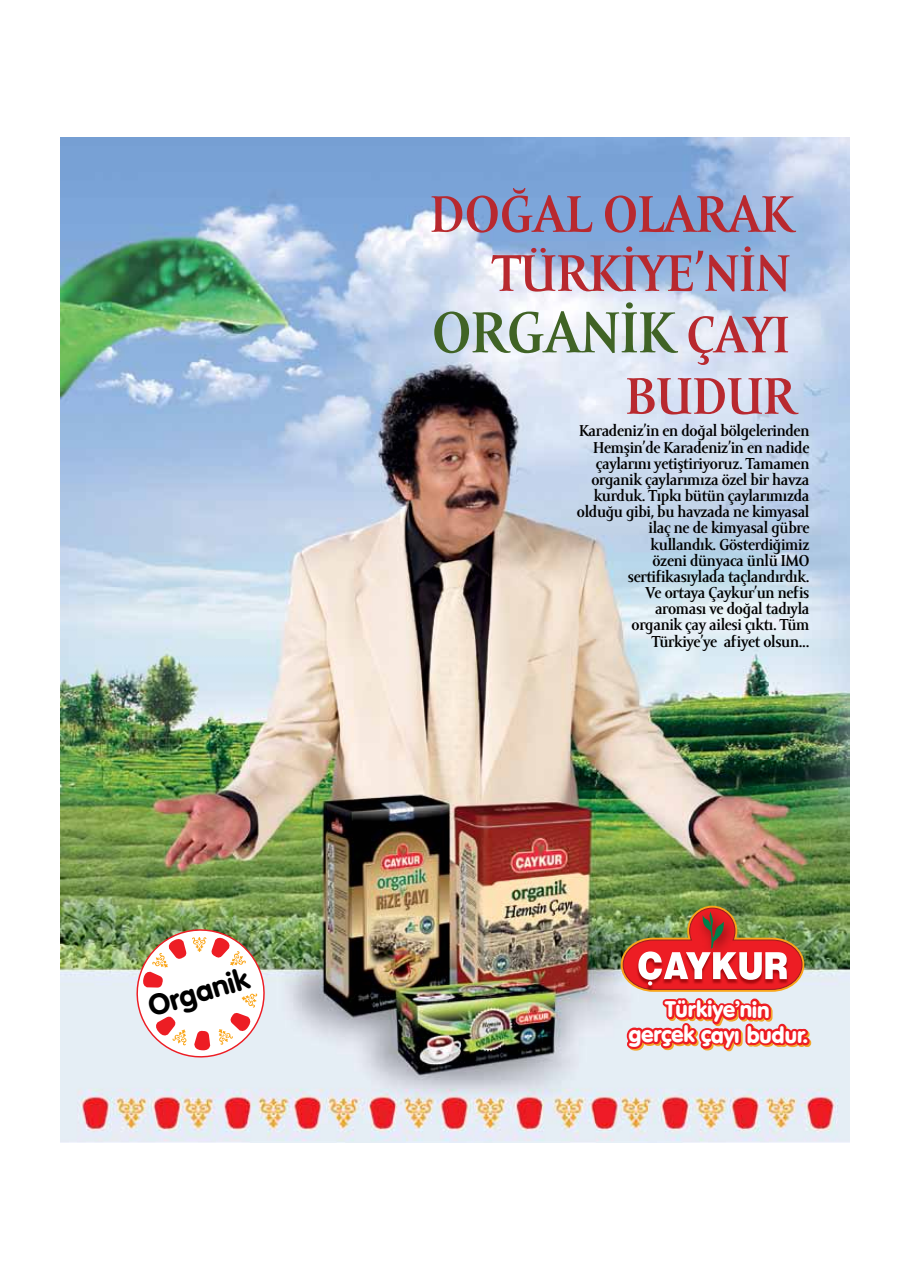
<style>
.page{position:relative;width:910px;height:1280px;background:#fff}
.page>*{position:absolute;margin:0;border:0;box-sizing:border-box;transform-origin:0 0}
.t1{font:700 59.1px "Amor Serif Pro";color:#406325}
.t2{font:700 52.5px/59.1px "Amor Serif Pro";color:#b8292f;text-align:right}
.t3{font:700 29.85px "Vag Rounded";color:#000}
.t4{font:22.2px/25.3px "VAG Rounded BT";letter-spacing:-.03em;color:#fff;text-align:center}
.t5{font:700 16.2px/16.2px "Amor Serif Pro";letter-spacing:-.02em;color:#000;text-align:right}
.s1{font-size:52.5px;color:#b8292f}
</style>
<div class="page">
<img style="left:60px;top:138px;width:789px;height:1004px">
<svg style="left:127px;top:922px;width:147px;height:145px"></svg>
<img style="left:618px;top:138px;width:197px;height:1004px">
<h3 class="t3" style="left:144px;top:991px;width:105px;rotate:-17deg">Organik</h3>
<h2 class="t2" style="left:430px;top:186px;width:364px">DOĞAL OLARAK<br>TÜRKİYE’NİN</h2>
<h1 class="t1" style="left:432px;top:301px;width:359px">ORGANİK <span class="s1">ÇAYI</span></h1>
<h2 class="t2" style="left:626px;top:368px;width:174px">BUDUR</h2>
<p class="t5" style="left:577px;top:423px;width:234px">Karadeniz’in en doğal bölgelerinden<br>Hemşin’de Karadeniz’in en nadide çaylarını yetiştiriyoruz. Tamamen organik çaylarımıza özel bir havza kurduk. Tıpkı bütün çaylarımızda olduğu gibi, bu havzada ne kimyasal ilaç ne de kimyasal gübre<br>kullandık. Gösterdiğimiz<br>özeni dünyaca ünlü IMO sertifikasıylada taçlandırdık.<br>Ve ortaya Çaykur’un nefis<br>aroması ve doğal tadıyla<br>organik çay ailesi çıktı. Tüm<br>Türkiye’ye afiyet olsun...</p>
<h3 class="t4" style="left:628px;top:996px;width:181px">Türkiye’nin<br>gerçek çayı budur.</h3>
</div>
